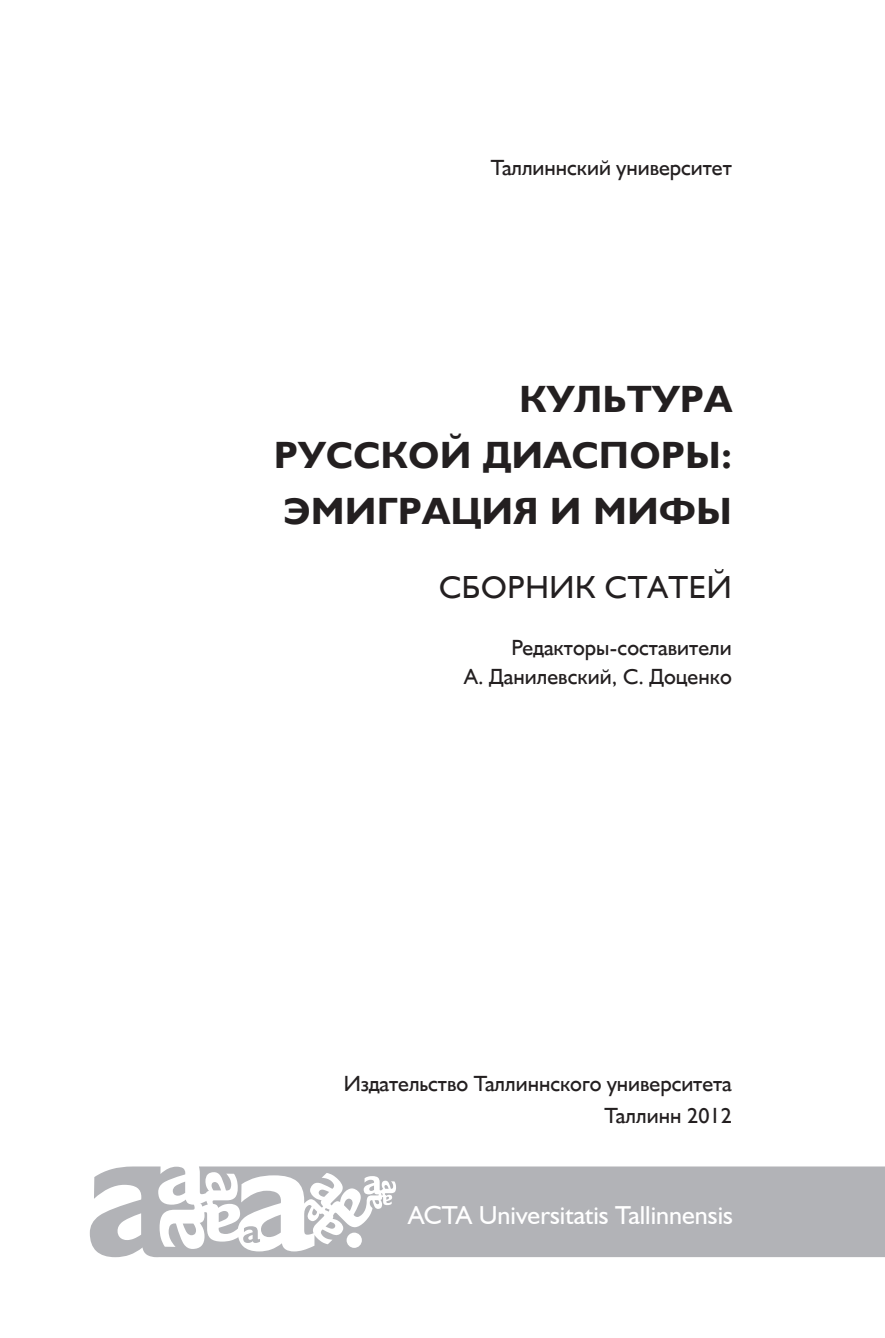
<style>
.page{position:relative;width:885px;height:1338px;background:#fff}
.page>*{position:absolute;margin:0;border:0;box-sizing:border-box;transform-origin:0 0}
.t1{font:700 38px/56px "Humanist 521 TL";letter-spacing:.02em;color:#231f20;text-align:justify}
.t2{font:32px "Humanist 521 TL";letter-spacing:.02em;color:#231f20}
.t3{font:26px "Humanist 521 BT";color:#fff}
.t4{font:22px/32px "Humanist 521 TL";color:#231f20;text-align:right}
</style>
<div class="page">
<svg style="left:90px;top:1166px;width:794px;height:91px;fill:#b2b3b7"></svg>
<p class="t4" style="left:490px;top:151px;width:242px">Таллиннский университет</p>
<h1 class="t1" style="left:274px;top:370px;width:459px;text-indent:245px">КУЛЬТУРА РУССКОЙ ДИАСПОРЫ:<br>ЭМИГРАЦИЯ И МИФЫ</h1>
<h2 class="t2" style="left:439px;top:567px;width:210px">Сборник стат</h2>
<h2 class="t2" style="left:688px;top:567px;width:44px">ей</h2>
<p class="t4" style="left:464px;top:633px;width:269px;line-height:29px">Редакторы-составители<br>А. Данилевский, С. Доценко</p>
<p class="t4" style="left:344px;top:1067px;width:389px">Издательство Таллиннского университета<br>Таллинн 2012</p>
<p class="t3" style="left:408px;top:1199px;width:326px">ACTA UGiniversi atis Tallinnensis</p>
<p class="t3" style="left:508px;top:1200px;width:225px">gantum Hum ris</p>
</div>
